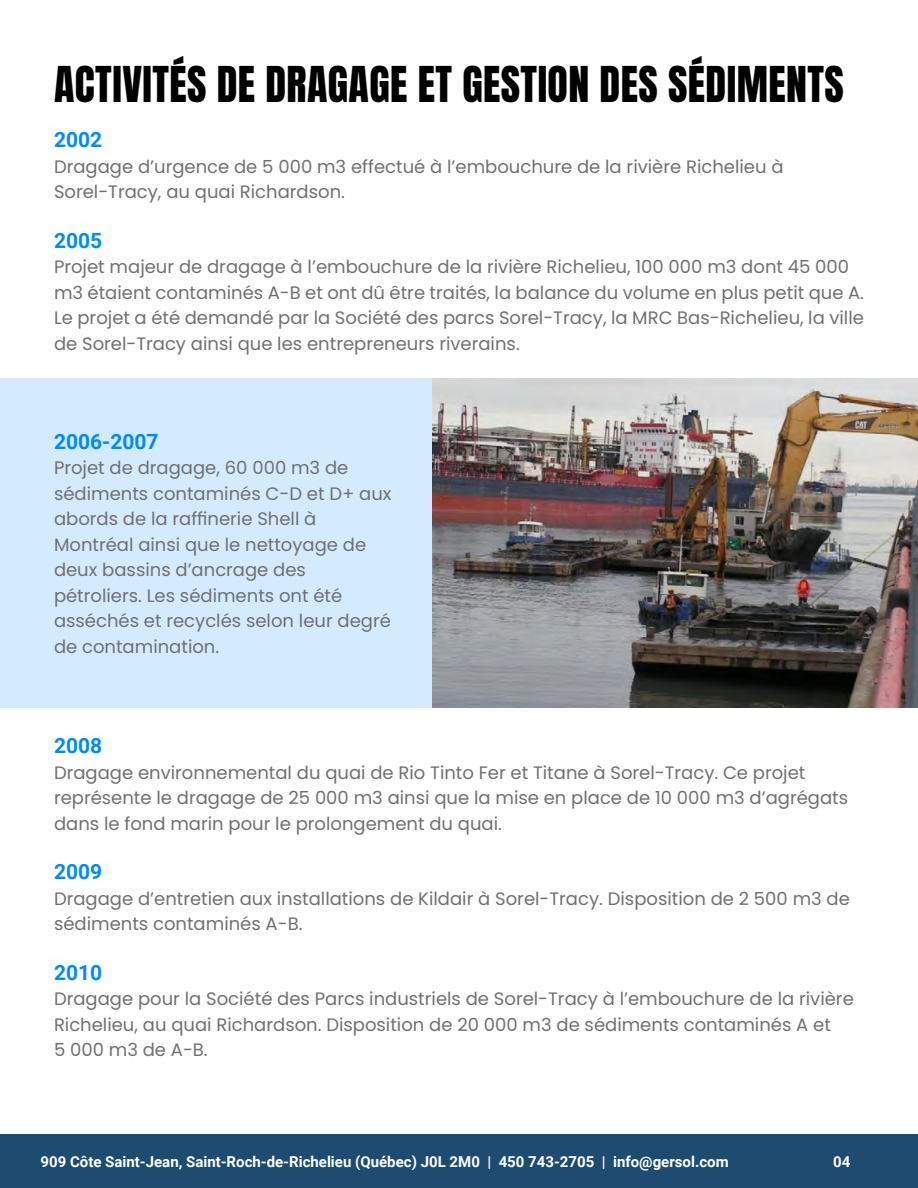
<style>
.page{position:relative;width:918px;height:1188px;background:#fff}
.page>*{position:absolute;margin:0;border:0;box-sizing:border-box;transform-origin:0 0}
.t1{font:42px "Anton";letter-spacing:.01em;color:#000}
.t2{font:700 21px "Roboto";color:#008bf6}
.t3{font:18px/25.5px "Poppins";color:#707070}
.t4{font:700 15px "Roboto";color:#fff}
</style>
<div class="page">
<div style="left:0;top:378px;width:918px;height:330px;background:#d4eaff"></div>
<img style="left:432px;top:378px;width:486px;height:330px">
<div style="left:0;top:1134px;width:918px;height:54px;background:#1e4b70"></div>
<h1 class="t1" style="left:54px;top:63px;width:791px">ACTIVITÉS DE DRAGAGE ET GESTION DES SÉDIMENTS</h1>
<p class="t2" style="left:54px;top:125px;width:50px">2002</p>
<p class="t3" style="left:54px;top:154px;width:731px">Dragage d’urgence de 5 000 m3 effectué à l’embouchure de la rivière Richelieu à<br>Sorel-Tracy, au quai Richardson.</p>
<p class="t2" style="left:54px;top:226px;width:50px">2005</p>
<p class="t3" style="left:54px;top:254px;width:812px">Projet majeur de dragage à l’embouchure de la rivière Richelieu, 100 000 m3 dont 45 000 m3 étaient contaminés A-B et ont dû être traités, la balance du volume en plus petit que A.<br>Le projet a été demandé par la Société des parcs Sorel-Tracy, la MRC Bas-Richelieu, la ville de Sorel-Tracy ainsi que les entrepreneurs riverains.</p>
<p class="t2" style="left:54px;top:426px;width:106px">2006-2007</p>
<p class="t3" style="left:54px;top:455px;width:339px">Projet de dragage, 60 000 m3 de sédiments contaminés C-D et D+ aux abords de la raffinerie Shell à<br>Montréal ainsi que le nettoyage de deux bassins d’ancrage des pétroliers. Les sédiments ont été asséchés et recyclés selon leur degré de contamination.</p>
<p class="t2" style="left:54px;top:731px;width:50px">2008</p>
<p class="t3" style="left:54px;top:760px;width:796px">Dragage environnemental du quai de Rio Tinto Fer et Titane à Sorel-Tracy. Ce projet représente le dragage de 25 000 m3 ainsi que la mise en place de 10 000 m3 d’agrégats dans le fond marin pour le prolongement du quai.</p>
<p class="t2" style="left:54px;top:857px;width:50px">2009</p>
<p class="t3" style="left:54px;top:886px;width:797px">Dragage d’entretien aux installations de Kildair à Sorel-Tracy. Disposition de 2 500 m3 de sédiments contaminés A-B.</p>
<p class="t2" style="left:54px;top:958px;width:50px">2010</p>
<p class="t3" style="left:54px;top:986px;width:801px">Dragage pour la Société des Parcs industriels de Sorel-Tracy à l’embouchure de la rivière<br>Richelieu, au quai Richardson. Disposition de 20 000 m3 de sédiments contaminés A et<br>5 000 m3 de A-B.</p>
<p class="t4" style="left:40px;top:1151px;width:690px">909 Côte Saint-Jean, Saint-Roch-de-Richelieu (Québec) J0L 2M0 | 450 743-2705 | info@gersol.com</p>
<p class="t4" style="left:833px;top:1151px;width:19px">04</p>
</div>
